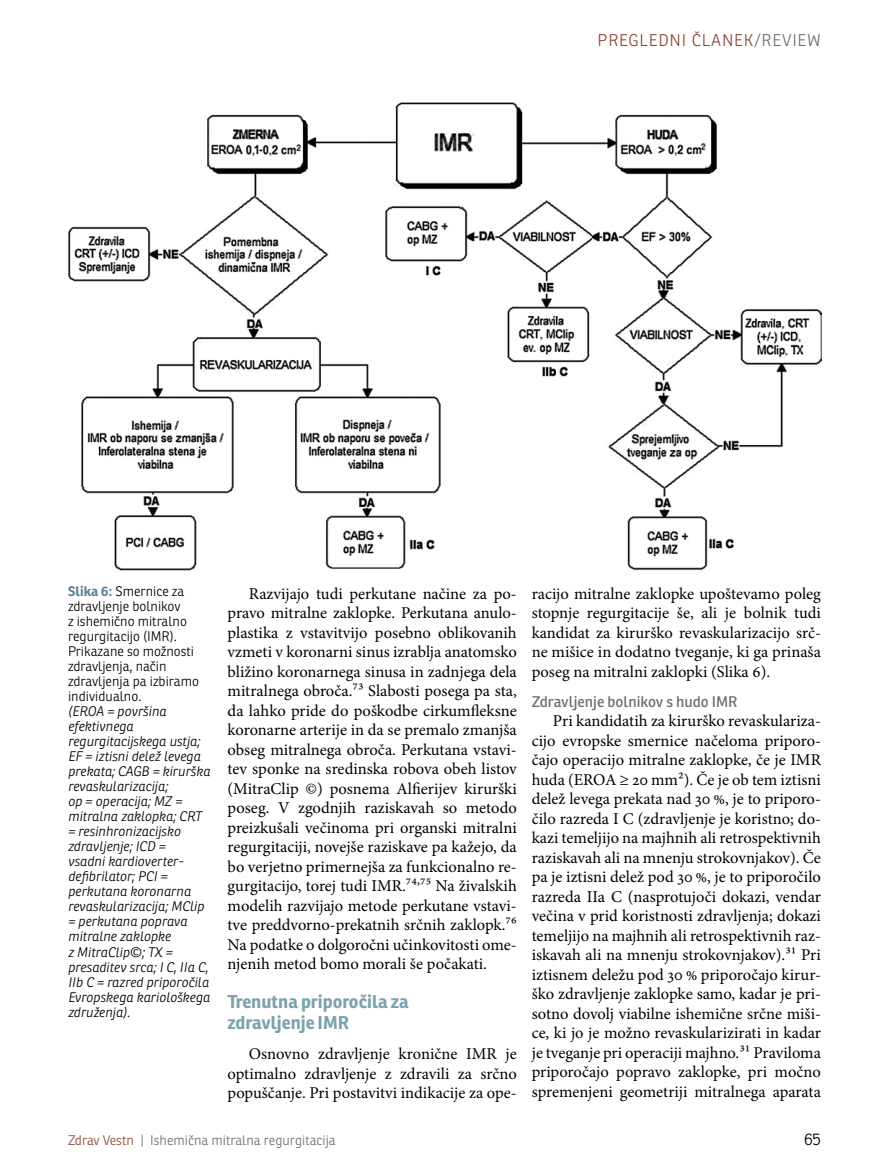
<style>
.page{position:relative;width:872px;height:1166px;background:#fff}
.page>*{position:absolute;margin:0;border:0;box-sizing:border-box;transform-origin:0 0}
.t1{font:700 18px/21px "Ronnia";color:#7ca2af}
.t2{font:16.5px/19.5px "Minion Pro";color:#000;text-align:justify}
.t3{font:300 16.5px "Ronnia";letter-spacing:.05em;color:#8a4638}
.t4{font:300 16.5px "Ronnia";color:#000}
.t5{font:15px "Ronnia";color:#6d6e71}
.t6{font:italic 300 13.5px/15px "Ronnia";color:#000}
.t7{font:300 13.5px/15px "Ronnia";color:#000}
.t8{font:300 13.5px "Ronnia";color:#6d6e71}
.s1{color:#6d6e71}
.s2{font-weight:700;color:#5f8498}
.s3{color:#8a4638}
</style>
<div class="page">
<img style="left:68px;top:102px;width:753px;height:469px">
<p class="t3" style="left:597px;top:30px;width:225px">Pregledni članek<span class="s1">/Review</span></p>
<p class="t7" style="left:68px;top:583px;width:132px"><span class="s2">Slika 6:</span> Smernice za zdravljenje bolnikov<br>z ishemično mitralno regurgitacijo (I MR).<br>Prikazane so možnosti zdravljenja, način zdravljenja pa izbiramo individualno.</p>
<p class="t6" style="left:68px;top:703px;width:144px">(EROA = površina efektivnega regurgitacijskega ustja;<br>EF = iztisni delež levega prekata; CAGB = kirurška revaskularizacija;<br>op = operacija; MZ = mitralna zaklopka; CRT = resinhronizacijsko zdravljenje; ICD =<br>vsadni kardioverter&shy;defibrilator; PCI = perkutana koronarna revaskularizacija; MClip = perkutana poprava mitralne zaklopke<br>z MitraClip©; TX = presaditev srca; I C, IIa C,<br>IIb C = razred priporočila<br>Evropskega kariološkega združenja).</p>
<p class="t2" style="left:227px;top:583px;width:291px;text-indent:21px">Razvijajo tudi perkutane načine za po&shy;pravo mitralne zaklopke. Perkutana anulo&shy;plastika z vstavitvijo posebno oblikovanih vzmeti v koronarni sinus izrablja anatomsko bližino koronarnega sinusa in zadnjega dela mitralnega obroča.73 Slabosti posega pa sta, da lahko pride do poškodbe cirkumfleksne koronarne arterije in da se premalo zmanjša obseg mitralnega obroča. Perkutana vstavi&shy;tev sponke na sredinska robova obeh listov (MitraClip ©) posnema Alfierijev kirurški poseg. V zgodnjih raziskavah so metodo preizkušali večinoma pri organski mitralni regurgitaciji, novejše raziskave pa kažejo, da bo verjetno primernejša za funkcionalno re&shy;gurgitacijo, torej tudi IMR.74,75 Na živalskih modelih razvijajo metode perkutane vstavi&shy;tve preddvorno-prekatnih srčnih zaklopk.76<br>Na podatke o dolgoročni učinkovitosti ome&shy;njenih metod bomo morali še počakati.</p>
<p class="t1" style="left:227px;top:990px;width:183px">Trenutna priporočila za zdravljenje IMR</p>
<p class="t2" style="left:227px;top:1044px;width:291px;text-indent:21px">Osnovno zdravljenje kronične IMR je optimalno zdravljenje z zdravili za srčno popuščanje. Pri postavitvi indikacije za ope-</p>
<p class="t2" style="left:532px;top:583px;width:291px">racijo mitralne zaklopke upoštevamo poleg stopnje regurgitacije še, ali je bolnik tudi kandidat za kirurško revaskularizacijo srč&shy;ne mišice in dodatno tveganje, ki ga prinaša poseg na mitralni zaklopki (Slika 6).</p>
<p class="t5" style="left:531px;top:691px;width:207px">Zdravljenje bolnikov s hudo IMR</p>
<p class="t2" style="left:532px;top:711px;width:291px;text-indent:21px">Pri kandidatih za kirurško revaskulariza&shy;cijo evropske smernice načeloma priporo&shy;čajo operacijo mitralne zaklopke, če je IMR huda (EROA ≥ 20 mm2). Če je ob tem iztisni delež levega prekata nad 30 %, je to priporo&shy;čilo razreda I C (zdravljenje je koristno; do&shy;kazi temeljijo na majhnih ali retrospektivnih raziskavah ali na mnenju strokovnjakov). Če pa je iztisni delež pod 30 %, je to priporočilo razreda IIa C (nasprotujoči dokazi, vendar večina v prid koristnosti zdravljenja; dokazi temeljijo na majhnih ali retrospektivnih raz&shy;iskavah ali na mnenju strokovnjakov).31 Pri iztisnem deležu pod 30 % priporočajo kirur&shy;ško zdravljenje zaklopke samo, kadar je pri&shy;sotno dovolj viabilne ishemične srčne miši&shy;ce, ki jo je možno revaskularizirati in kadar je tveganje pri operaciji majhno.31 Praviloma priporočajo popravo zaklopke, pri močno spremenjeni geometriji mitralnega aparata</p>
<p class="t8" style="left:68px;top:1131px;width:269px"><span class="s3">Zdrav Vestn</span> | Ishemična mitralna regurgitacija</p>
<p class="t4" style="left:804px;top:1128px;width:18px">65</p>
</div>
